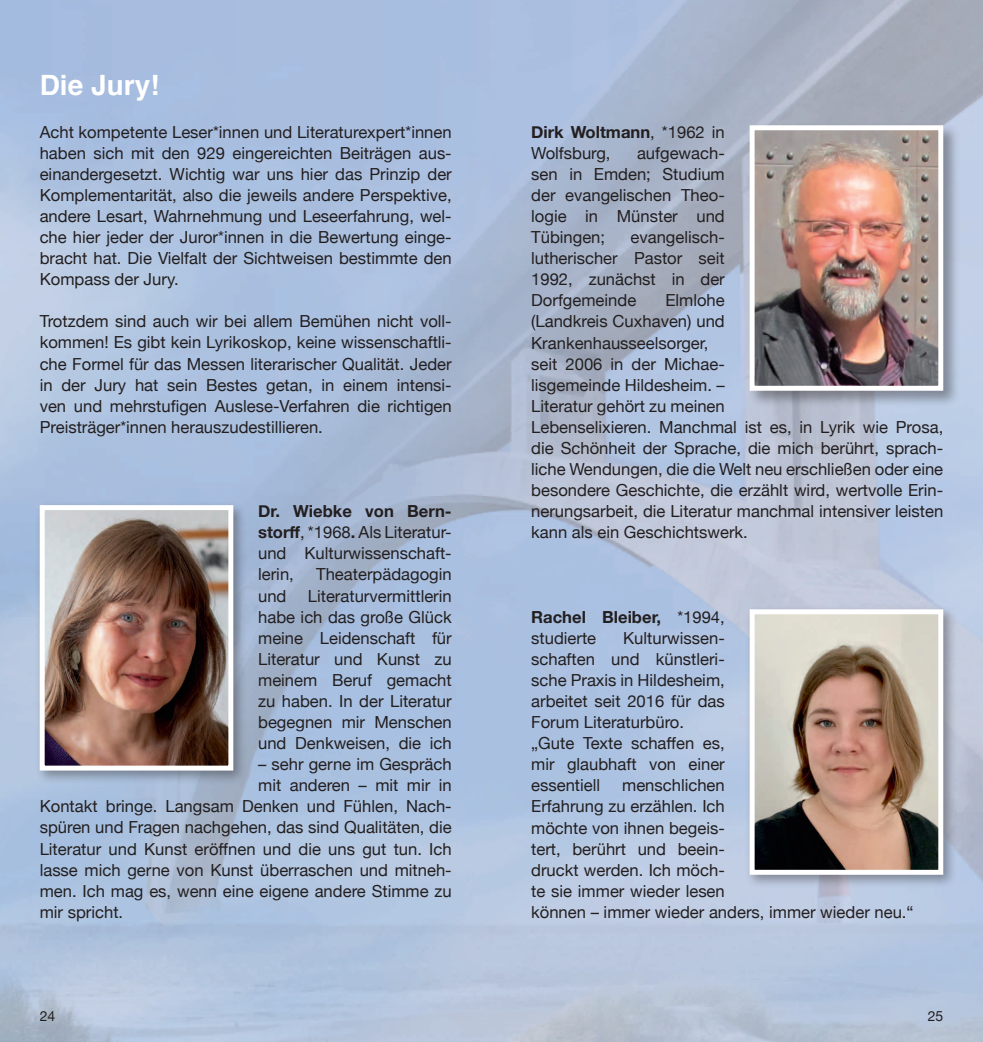
<style>
.page{position:relative;width:983px;height:1042px;background:#fff}
.page>*{position:absolute;margin:0;border:0;box-sizing:border-box;transform-origin:0 0}
.t1{font:700 28px "Helvetica";color:#fff}
.t2{font:16.62px/21px "Helvetica Neue";color:#231f20;text-align:justify}
.t3{font:14px "Helvetica Neue";color:#231f20}
.s1{font-weight:700}
</style>
<div class="page">
<div style="left:35px;top:500px;width:212px;height:285px;background:#231f20;opacity:.4"></div>
<img style="left:46px;top:511px;width:181px;height:253px">
<div style="left:40px;top:505px;width:193px;height:265px;border:5px solid #fff"></div>
<div style="left:747px;top:123px;width:212px;height:285px;background:#231f20;opacity:.4"></div>
<img style="left:755px;top:131px;width:182px;height:254px">
<div style="left:749px;top:125px;width:194px;height:266px;border:5px solid #fff"></div>
<div style="left:744px;top:605px;width:213px;height:284px;background:#231f20;opacity:.4"></div>
<img style="left:755px;top:615px;width:182px;height:254px">
<div style="left:749px;top:609px;width:194px;height:266px;border:5px solid #fff"></div>
<h1 class="t1" style="left:40px;top:63px;width:121px">Die Jury!</h1>
<p class="t2" style="left:40px;top:122px;width:413px">Acht kompetente Leser*innen und Literaturexpert*innen haben sich mit den 929 eingereichten Beiträgen aus&shy;einandergesetzt. Wichtig war uns hier das Prinzip der Komplementarität, also die jeweils andere Perspektive, andere Lesart, Wahrnehmung und Leseerfahrung, wel&shy;che hier jeder der Juror*innen in die Bewertung einge&shy;bracht hat. Die Vielfalt der Sichtweisen bestimmte den Kompass der Jury.</p>
<p class="t2" style="left:40px;top:312px;width:413px">Trotzdem sind auch wir bei allem Bemühen nicht voll&shy;kommen! Es gibt kein Lyrikoskop, keine wissenschaftli&shy;che Formel für das Messen literarischer Qualität. Jeder in der Jury hat sein Bestes getan, in einem intensi&shy;ven und mehrstufigen Auslese-Verfahren die richtigen Preisträger*innen herauszudestillieren.</p>
<p class="t2" style="left:258px;top:502px;width:195px"><span class="s1">Dr. Wiebke von Bern&shy;storff</span>, *1968<span class="s1">.</span> Als Literatur&shy;und Kulturwissenschaft&shy;lerin,</p>
<p class="t2" style="left:316px;top:565px;width:137px">Theaterpädagogin</p>
<p class="t2" style="left:258px;top:586px;width:195px;text-indent:50px">Literaturvermittlerin habe ich das große Glück meine Leidenschaft für Literatur und Kunst zu meinem Beruf gemacht zu haben. In der Literatur begegnen mir Menschen und Denkweisen, die ich</p>
<p class="t2" style="left:258px;top:755px;width:195px">– sehr gerne im Gespräch</p>
<p class="t2" style="left:258px;top:776px;width:195px">mit anderen – mit mir in</p>
<p class="t2" style="left:40px;top:797px;width:413px">Kontakt bringe. Langsam Denken und Fühlen, Nach-</p>
<p class="t2" style="left:40px;top:818px;width:413px">spüren und Fragen nachgehen, das sind Qualitäten, die</p>
<p class="t2" style="left:40px;top:839px;width:413px">Literatur und Kunst eröffnen und die uns gut tun. Ich</p>
<p class="t2" style="left:40px;top:860px;width:413px">lasse mich gerne von Kunst überraschen und mitneh-</p>
<p class="t2" style="left:40px;top:881px;width:413px">men. Ich mag es, wenn eine eigene andere Stimme zu</p>
<p class="t2" style="left:40px;top:902px;width:85px">mir spricht.</p>
<p class="t2" style="left:258px;top:586px;width:30px">und</p>
<p class="t2" style="left:531px;top:122px;width:195px"><span class="s1">Dirk Woltmann</span>, *1962 in<br>Wolfsburg,</p>
<p class="t2" style="left:531px;top:143px;width:195px;text-indent:106px">aufgewach&shy;sen in Emden; Studium der evangelischen Theo&shy;logie in Münster und Tübingen;</p>
<p class="t2" style="left:531px;top:228px;width:195px;text-indent:99px">evangelisch&shy;lutherischer Pastor seit 1992, zunächst in der Dorfgemeinde</p>
<p class="t2" style="left:531px;top:291px;width:413px;text-align:left;text-indent:134px">Elmlohe<br>(Landkreis Cuxhaven) und<br>Krankenhausseelsorger,<br>seit 2006 in der Michae-<br>lisgemeinde Hildesheim. –<br>Literatur gehört zu meinen<br>Lebenselixieren. Manchmal ist es, in Lyrik wie Prosa, die Schönheit der Sprache, die mich berührt, sprach&shy;liche Wendungen, die die Welt neu erschließen oder eine besondere Geschichte, die erzählt wird, wertvolle Erin&shy;nerungsarbeit, die Literatur manchmal intensiver leisten kann als ein Geschichtswerk.</p>
<p class="t2" style="left:531px;top:607px;width:195px"><span class="s1">Rachel Bleiber,</span> *1994, studierte</p>
<p class="t2" style="left:531px;top:628px;width:195px;text-align:left;text-indent:92px">Kulturwissen&shy;schaften und künstleri&shy;sche Praxis in Hildesheim, arbeitet seit 2016 für das<br>Forum Literaturbüro. „Gute Texte schaffen es, mir glaubhaft von einer essentiell</p>
<p class="t2" style="left:531px;top:776px;width:384px;text-align:left;text-indent:91px">menschlichen<br>Erfahrung zu erzählen. Ich<br>möchte von ihnen begeis-<br>tert, berührt und beein-<br>druckt werden. Ich möch-<br>te sie immer wieder lesen<br>können – immer wieder anders, immer wieder neu.“</p>
<p class="t3" style="left:40px;top:1005px;width:17px">24</p>
<p class="t3" style="left:927px;top:1005px;width:17px">25</p>
</div>
